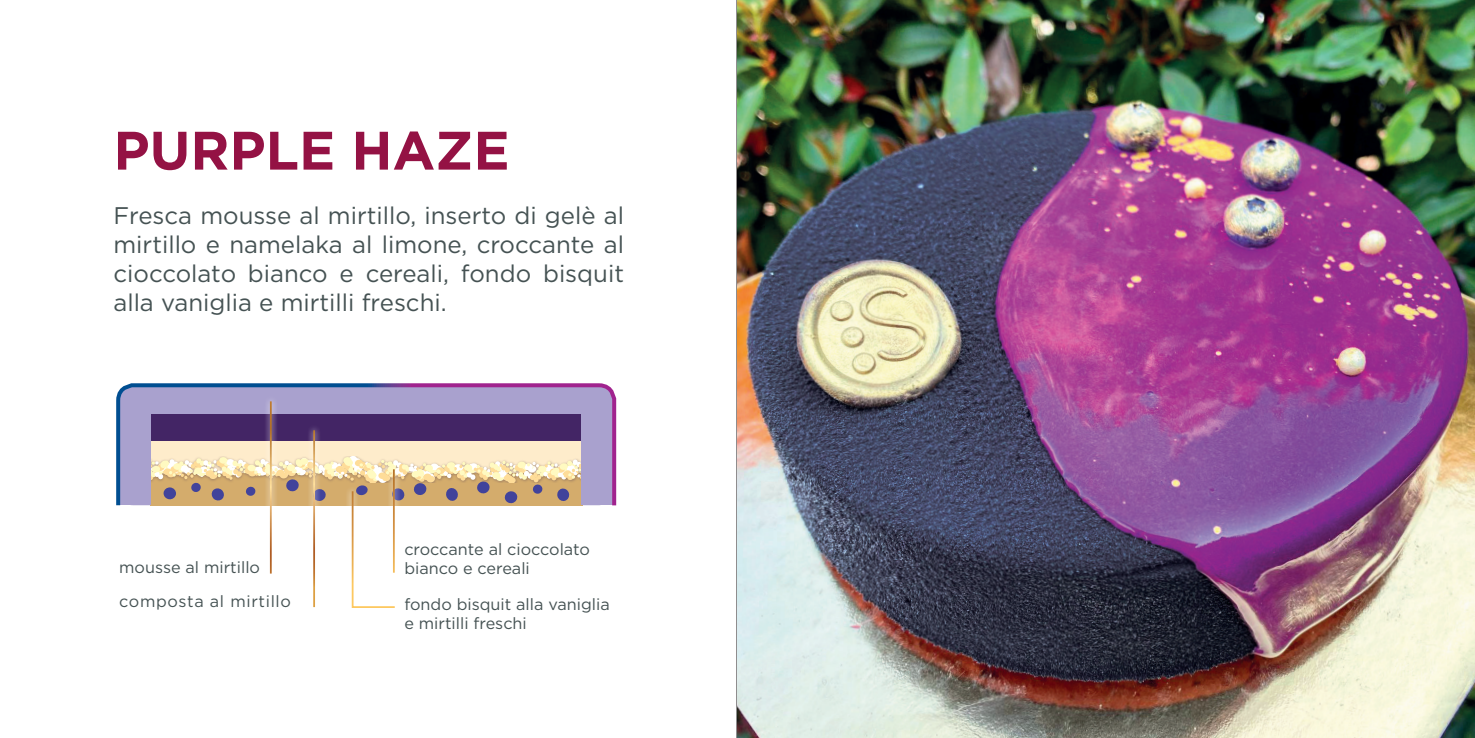
<style>
.page{position:relative;width:1475px;height:738px;background:#fff}
.page>*{position:absolute;margin:0;border:0;box-sizing:border-box;transform-origin:0 0}
.t1{font:700 54px "Gotham";color:#941244}
.t2{font:24px/28.8px "Gotham";color:#455253;text-align:justify}
.t3{font:16.2px/19.4px "Gotham";color:#455253}
.t4{font:16.2px "Gotham";letter-spacing:.04em;color:#455253}
</style>
<div class="page">
<hr style="left:736px;top:0;width:2px;height:737px;background:#231f20">
<img style="left:737px;top:0;width:737px;height:737px">
<svg style="left:116px;top:383px;width:501px;height:123px;background:#9282ab"></svg>
<svg style="left:263px;top:395px;width:15px;height:61px"></svg>
<hr style="left:270px;top:401px;width:2px;height:172px;background:#fff">
<svg style="left:307px;top:424px;width:14px;height:32px"></svg>
<hr style="left:313px;top:430px;width:2px;height:176px;background:#fff">
<svg style="left:150px;top:456px;width:432px;height:152px"></svg>
<p class="t1" style="left:113px;top:119px;width:397px">PURPLE HAZE</p>
<p class="t2" style="left:113px;top:201px;width:512px">Fresca mousse al mirtillo, inserto di gelè al mirtillo e namelaka al limone, croccante al cioccolato bianco e cereali, fondo bisquit alla vaniglia e mirtilli freschi.</p>
<p class="t3" style="left:404px;top:538px;width:187px">croccante al cioccolato bianco e cereali</p>
<p class="t3" style="left:119px;top:556px;width:142px">mousse al mirtillo</p>
<p class="t4" style="left:119px;top:592px;width:173px">composta al mirtillo</p>
<p class="t3" style="left:404px;top:593px;width:207px">fondo bisquit alla vaniglia</p>
<p class="t3" style="left:404px;top:613px;width:124px">e mirtilli freschi</p>
</div>
